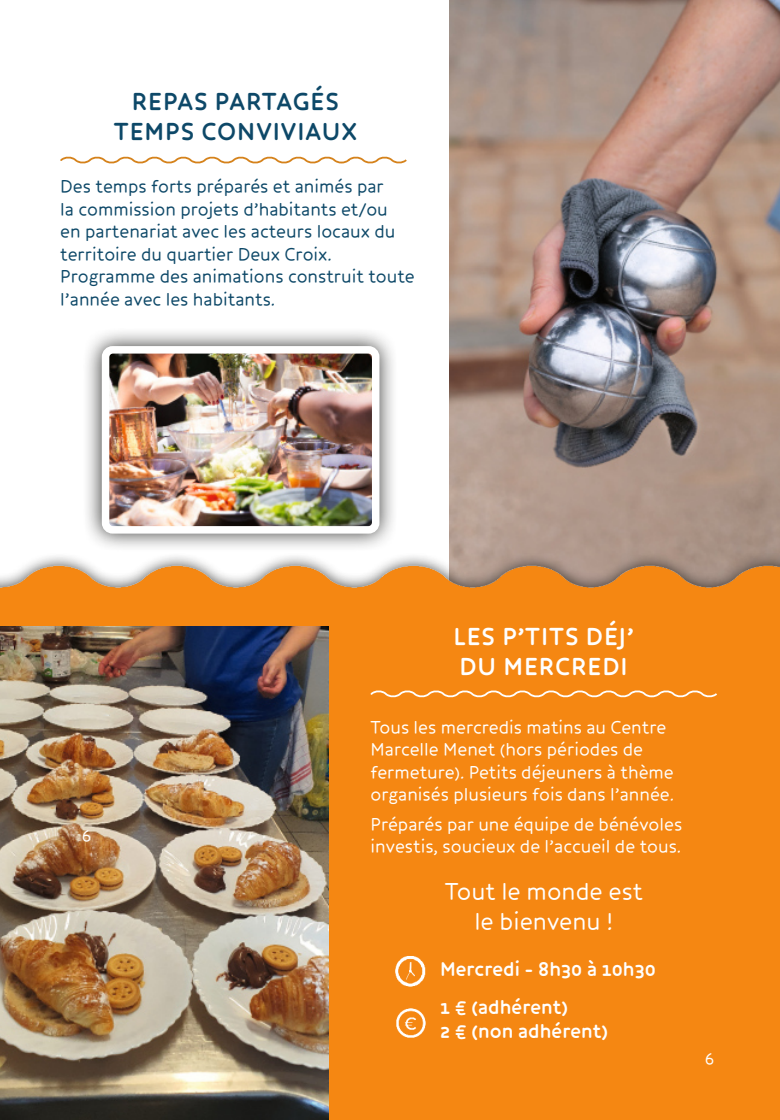
<style>
.page{position:relative;width:780px;height:1120px;background:#fff}
.page>*{position:absolute;margin:0;border:0;box-sizing:border-box;transform-origin:0 0}
.t1{font:700 25px/30px "Core Humanist Sans";letter-spacing:.04em;color:#0d4868;text-align:center}
.t2{font:25px/30px "Core Humanist Sans";color:#fff;text-align:center}
.t3{font:700 25px/30px "Core Humanist Sans";letter-spacing:.04em;color:#fff}
.t4{font:700 20px/38.2px "Core Humanist Sans";color:#fff}
.t5{font:18.75px/22.5px "Core Humanist Sans";color:#0d4868}
.t6{font:18.75px/22.5px "Core Humanist Sans";color:#fff}
.t7{font:17.5px "Core Humanist Sans";color:#fff}
</style>
<div class="page">
<img style="left:450px;top:0;width:330px;height:53px">
<img style="left:0;top:53px;width:780px;height:1067px">
<img style="left:0;top:626px;width:328px;height:494px">
<img style="left:388px;top:948px;width:45px;height:45px">
<img style="left:389px;top:1001px;width:43px;height:43px">
<svg style="left:370px;top:689px;width:347px;height:9px;background:#f7a145"></svg>
<svg style="left:60px;top:156px;width:347px;height:8px"></svg>
<h1 class="t1" style="left:114px;top:87px;width:244px">REPAS PARTAGÉS<br>TEMPS CONVIVIAUX</h1>
<p class="t5" style="left:60px;top:175px;width:356px">Des temps forts préparés et animés par<br>la commission projets d’habitants et/ou<br>en partenariat avec les acteurs locaux du territoire du quartier Deux Croix.<br>Programme des animations construit toute l’année avec les habitants.</p>
<p class="t7" style="left:82px;top:825px;width:11px">6</p>
<h1 class="t3" style="left:453px;top:621px;width:182px">LES P’TITS DÉJ’<br>DU MERCREDI</h1>
<p class="t6" style="left:370px;top:716px;width:305px">Tous les mercredis matins au Centre Marcelle Menet (hors périodes de fermeture). Petits déjeuners à thème organisés plusieurs fois dans l’année.</p>
<p class="t6" style="left:370px;top:813px;width:313px">Préparés par une équipe de bénévoles investis, soucieux de l’accueil de tous.</p>
<h1 class="t2" style="left:445px;top:877px;width:199px">Tout le monde est le bienvenu !</h1>
<p class="t4" style="left:440px;top:950px;width:217px">Mercredi - 8h30 à 10h30<br>1 € (adhérent)</p>
<p class="t4" style="left:440px;top:1012px;width:169px">2 € (non adhérent)</p>
<p class="t7" style="left:704px;top:1047px;width:11px">6</p>
</div>
